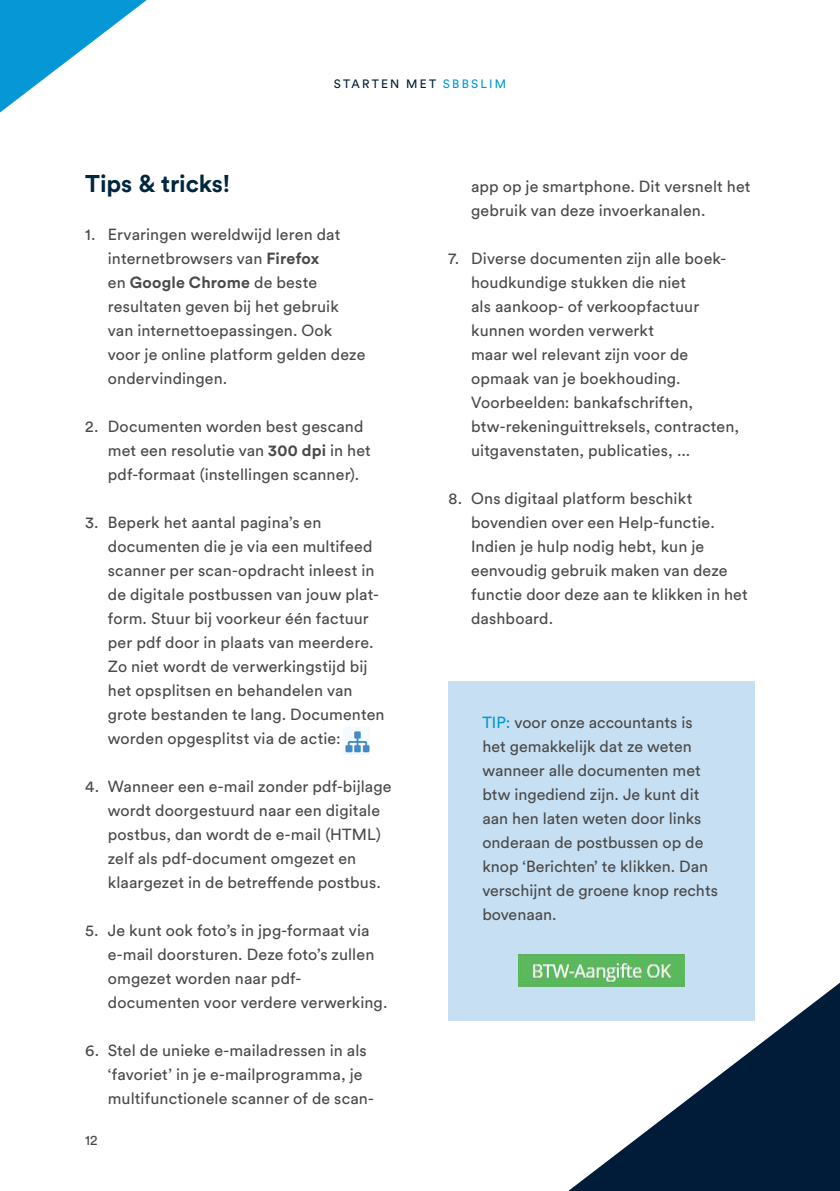
<style>
.page{position:relative;width:840px;height:1191px;background:#fff}
.page>*{position:absolute;margin:0;border:0;box-sizing:border-box;transform-origin:0 0}
.t1{font:700 24px "Circular Std";letter-spacing:-.005em;color:#00273f}
.t2{font:16px/24px "Circular Std";letter-spacing:.01em;color:#4a4a49}
.t3{font:14px "Circular Std";color:#4a4a49}
.t4{font:12px "Circular Std";letter-spacing:.185em;color:#001c38}
.s1{color:#0099d5}
.s2{font-weight:700}
</style>
<div class="page">
<div style="left:448px;top:681px;width:306px;height:339px;background:#c6dff3"></div>
<svg style="left:568px;top:982px;width:271px;height:209px"></svg>
<svg style="left:0;top:0;width:147px;height:112px"></svg>
<img style="left:344px;top:727px;width:25px;height:27px">
<img style="left:518px;top:954px;width:166px;height:32px">
<p class="t4" style="left:333px;top:76px;width:174px">STARTEN MET <span class="s1">SBBSLIM</span></p>
<h1 class="t1" style="left:85px;top:168px;width:147px">Tips &amp; tricks!</h1>
<p class="t2" style="left:108px;top:222px;width:259px;text-indent:-23px">1. Ervaringen wereldwijd leren dat internetbrowsers van <span class="s2">Firefox<br></span>en <span class="s2">Google Chrome</span> de beste resultaten geven bij het gebruik van internettoepassingen. Ook voor je online platform gelden deze ondervindingen.</p>
<p class="t2" style="left:108px;top:414px;width:264px;text-indent:-23px">2. Documenten worden best gescand met een resolutie van <span class="s2">300 dpi</span> in het pdf-formaat (instellingen scanner).</p>
<p class="t2" style="left:108px;top:510px;width:278px;text-indent:-23px">3. Beperk het aantal pagina’s en documenten die je via een multifeed scanner per scan-opdracht inleest in de digitale postbussen van jouw plat&shy;form. Stuur bij voorkeur één factuur per pdf door in plaats van meerdere.<br>Zo niet wordt de verwerkingstijd bij het opsplitsen en behandelen van grote bestanden te lang. Documenten worden opgesplitst via de actie:</p>
<p class="t2" style="left:108px;top:774px;width:285px;text-indent:-23px">4. Wanneer een e-mail zonder pdf-bijlage wordt doorgestuurd naar een digitale postbus, dan wordt de e-mail (HTML) zelf als pdf-document omgezet en klaargezet in de betreffende postbus.</p>
<p class="t2" style="left:108px;top:918px;width:281px;text-indent:-23px">5. Je kunt ook foto’s in jpg-formaat via e-mail doorsturen. Deze foto’s zullen omgezet worden naar pdf&shy;documenten voor verdere verwerking.</p>
<p class="t2" style="left:108px;top:1038px;width:267px;text-indent:-23px">6. Stel de unieke e-mailadressen in als ‘favoriet’ in je e-mailprogramma, je multifunctionele scanner of de scan-</p>
<p class="t3" style="left:85px;top:1131px;width:14px">12</p>
<p class="t2" style="left:471px;top:174px;width:281px">app op je smartphone. Dit versnelt het gebruik van deze invoerkanalen.</p>
<p class="t2" style="left:471px;top:246px;width:269px;text-indent:-23px">7. Diverse documenten zijn alle boek&shy;houdkundige stukken die niet<br>als aankoop- of verkoopfactuur kunnen worden verwerkt<br>maar wel relevant zijn voor de opmaak van je boekhouding.<br>Voorbeelden: bankafschriften, btw-rekeninguittreksels, contracten, uitgavenstaten, publicaties, ...</p>
<p class="t2" style="left:471px;top:486px;width:278px;text-indent:-23px">8. Ons digitaal platform beschikt bovendien over een Help-functie.<br>Indien je hulp nodig hebt, kun je eenvoudig gebruik maken van deze functie door deze aan te klikken in het dashboard.</p>
<p class="t2" style="left:482px;top:710px;width:237px"><span class="s1">TIP:</span> voor onze accountants is het gemakkelijk dat ze weten wanneer alle documenten met btw ingediend zijn. Je kunt dit aan hen laten weten door links onderaan de postbussen op de knop ‘Berichten’ te klikken. Dan verschijnt de groene knop rechts bovenaan.</p>
</div>
